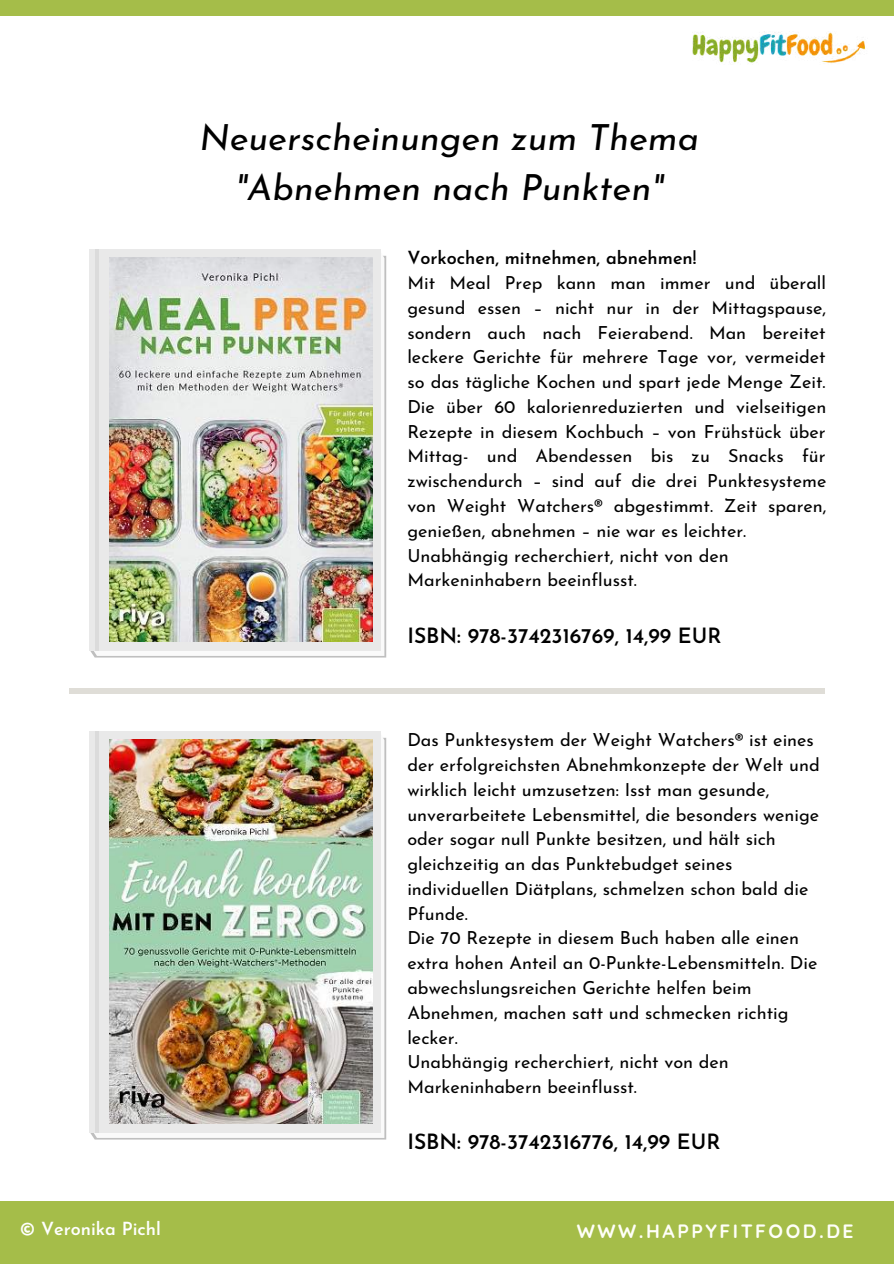
<style>
.page{position:relative;width:894px;height:1264px;background:#fff}
.page>*{position:absolute;margin:0;border:0;box-sizing:border-box;transform-origin:0 0}
.t1{font:italic 36px/49.5px "Josefin Sans";color:#000;text-align:center}
.t2{font:600 21px "Josefin Sans";color:#000}
.t3{font:700 19.2px "Quicksand";letter-spacing:.13em;color:#fffff9}
.t4{font:18px/24.8px "Josefin Sans";color:#000}
.t5{font:600 18px "Josefin Sans";color:#000}
.t6{font:600 18px "Josefin Sans";color:#fff}
</style>
<div class="page">
<div style="left:0;top:0;width:893px;height:15px;background:#a5bd49"></div>
<img style="left:692px;top:32px;width:173px;height:31px">
<div style="left:0;top:1201px;width:893px;height:62px;background:#a5bd49"></div>
<div style="left:69px;top:688px;width:755px;height:5px;background:#dfddd7"></div>
<div style="left:89px;top:249px;width:292px;height:402px;background:#e9e9e9"></div>
<img style="left:109px;top:257px;width:263px;height:384px">
<hr style="left:95px;top:249px;width:4px;height:402px;background:#dbdbdb">
<div style="left:89px;top:731px;width:292px;height:401px;background:#e9e9e9"></div>
<img style="left:109px;top:739px;width:263px;height:384px">
<hr style="left:95px;top:731px;width:4px;height:401px;background:#dbdbdb">
<p class="t6" style="left:20px;top:1221px;width:143px">© Veronika Pichl</p>
<h1 class="t1" style="left:199px;top:117px;width:501px">Neuerscheinungen zum Thema "Abnehmen nach Punkten"</h1>
<p class="t5" style="left:407px;top:251px;width:290px">Vorkochen, mitnehmen, abnehmen!</p>
<p class="t4" style="left:407px;top:272px;width:420px">Mit Meal Prep kann man immer und überall gesund essen – nicht nur in der Mittagspause, sondern auch nach Feierabend. Man bereitet leckere Gerichte für mehrere Tage vor, vermeidet so das tägliche Kochen und spart jede Menge Zeit.<br>Die über 60 kalorienreduzierten und vielseitigen Rezepte in diesem Kochbuch – von Frühstück über Mittag- und Abendessen bis zu Snacks für zwischendurch – sind auf die drei Punktesysteme von Weight Watchers® abgestimmt. Zeit sparen, genießen, abnehmen – nie war es leichter.<br>Unabhängig recherchiert, nicht von den Markeninhabern beeinflusst.</p>
<p class="t2" style="left:407px;top:627px;width:315px">ISBN: 978-3742316769, 14,99 EUR</p>
<p class="t4" style="left:407px;top:729px;width:413px">Das Punktesystem der Weight Watchers® ist eines der erfolgreichsten Abnehmkonzepte der Welt und wirklich leicht umzusetzen: Isst man gesunde, unverarbeitete Lebensmittel, die besonders wenige oder sogar null Punkte besitzen, und hält sich gleichzeitig an das Punktebudget seines individuellen Diätplans, schmelzen schon bald die Pfunde.<br>Die 70 Rezepte in diesem Buch haben alle einen extra hohen Anteil an 0-Punkte-Lebensmitteln. Die abwechslungsreichen Gerichte helfen beim Abnehmen, machen satt und schmecken richtig lecker.<br>Unabhängig recherchiert, nicht von den Markeninhabern beeinflusst.</p>
<p class="t2" style="left:407px;top:1133px;width:314px">ISBN: 978-3742316776, 14,99 EUR</p>
<p class="t3" style="left:576px;top:1218px;width:278px">WWW.HAPPYFITFOOD.DE</p>
</div>
